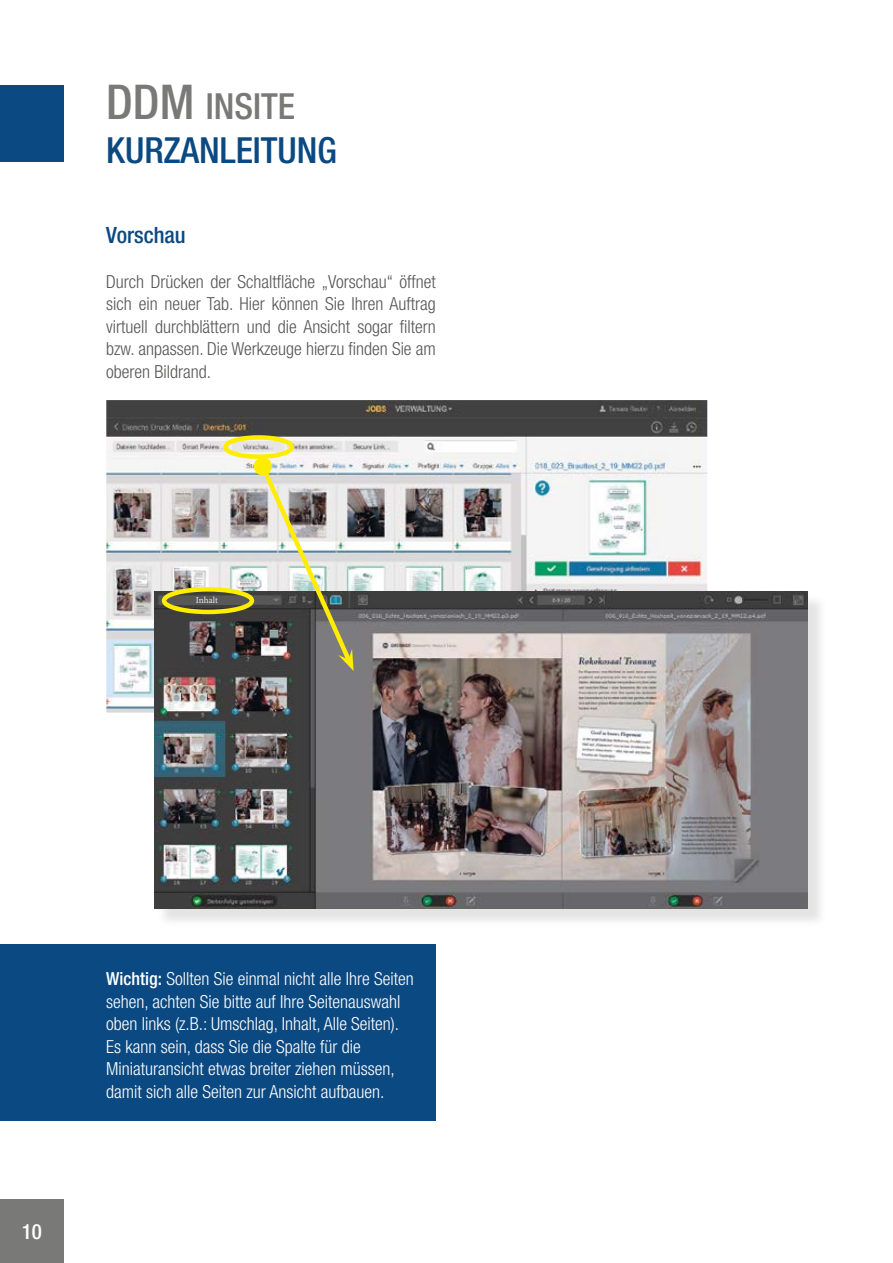
<style>
.page{position:relative;width:893px;height:1263px;background:#fff}
.page>*{position:absolute;margin:0;border:0;box-sizing:border-box;transform-origin:0 0}
.t1{font:500 condensed 36px/43.2px "Helvetica Neue LT Std";color:#0b4982}
.t2{font:500 condensed 22.5px "Helvetica Neue LT Std";color:#0b4982}
.t3{font:500 condensed 21px "Helvetica Neue LT Std";color:#fff}
.t4{font:300 condensed 18px/22.5px "Helvetica Neue LT Std";color:#fff}
.t5{font:300 condensed 18px/22.5px "Helvetica Neue LT Std";color:#575756;text-align:justify}
.t6{font:9.15px "Minion Pro";letter-spacing:-.005em;color:#ededed}
.s1{font-size:48px;color:#797978}
.s2{color:#797978}
.s3{font-weight:500}
</style>
<div class="page">
<div style="left:0;top:85px;width:64px;height:77px;background:#0b4982"></div>
<div style="left:0;top:1199px;width:64px;height:64px;background:#797978"></div>
<img style="left:106px;top:400px;width:601px;height:313px">
<div style="left:0;top:944px;width:435px;height:176px;background:#0b4982"></div>
<img style="left:155px;top:591px;width:653px;height:318px">
<img style="left:162px;top:435px;width:192px;height:236px">
<h1 class="t1" style="left:106px;top:84px;width:232px"><span class="s1">DDM</span> <span class="s2">INSITE<br></span>KURZANLEITUNG</h1>
<p class="t2" style="left:106px;top:221px;width:81px">Vorschau</p>
<p class="t5" style="left:106px;top:270px;width:331px">Durch Drücken der Schaltfläche „Vorschau“ öffnet sich ein neuer Tab. Hier können Sie Ihren Auftrag virtuell durchblättern und die Ansicht sogar filtern bzw. anpassen. Die Werkzeuge hierzu finden Sie am oberen Bildrand.</p>
<p class="t6" style="left:196px;top:594px;width:23px">Inhalt</p>
<p class="t3" style="left:22px;top:1218px;width:22px">10</p>
<p class="t4" style="left:106px;top:967px;width:309px"><span class="s3">Wichtig:</span> Sollten Sie einmal nicht alle Ihre Seiten sehen, achten Sie bitte auf Ihre Seitenauswahl oben links (z.B.: Umschlag, Inhalt, Alle Seiten).<br>Es kann sein, dass Sie die Spalte für die Miniaturansicht etwas breiter ziehen müssen, damit sich alle Seiten zur Ansicht aufbauen.</p>
</div>
